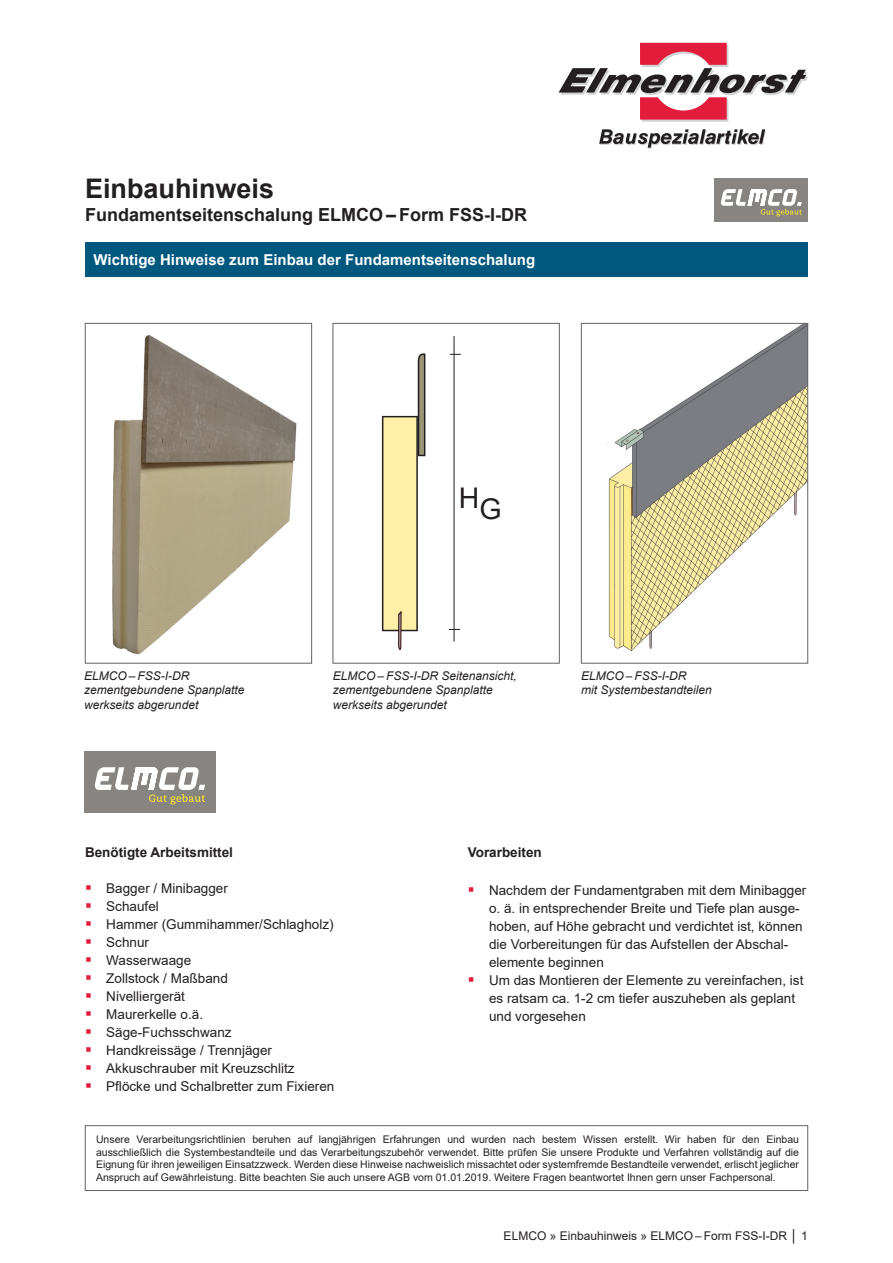
<style>
.page{position:relative;width:893px;height:1263px;background:#fff}
.page>*{position:absolute;margin:0;border:0;box-sizing:border-box;transform-origin:0 0}
.t1{font:28.5px "Arial";color:#231f20}
.t2{font:700 27px "Arial";color:#231f20}
.t3{font:700 18px "Arial";color:#231f20}
.t4{font:700 15px "Arial";color:#fff}
.t5{font:13.5px/18px "Arial";color:#231f20}
.t6{font:700 13.5px "Arial";color:#231f20}
.t7{font:italic 12px/14.4px "Arial";color:#231f20}
.t8{font:12px "Arial";color:#231f20}
.t9{font:10.5px/12.6px "Arial";color:#231f20;text-align:justify}
</style>
<div class="page">
<svg style="left:599px;top:129px;width:167px;height:20px"></svg>
<svg style="left:559px;top:43px;width:249px;height:79px"></svg>
<div style="left:715px;top:179px;width:93px;height:43px;background:#888482"></div>
<svg style="left:721px;top:189px;width:81px;height:27px"></svg>
<div style="left:85px;top:242px;width:723px;height:34px;background:#00587f"></div>
<img style="left:606px;top:325px;width:200px;height:325px">
<div style="left:581px;top:323px;width:227px;height:340px;border:1px solid #636366"></div>
<hr style="left:454px;top:336px;width:1px;height:306px;background:#231f20">
<svg style="left:382px;top:353px;width:44px;height:297px"></svg>
<div style="left:84px;top:752px;width:132px;height:61px;background:#888482"></div>
<svg style="left:95px;top:767px;width:110px;height:37px"></svg>
<img style="left:112px;top:335px;width:185px;height:320px">
<div style="left:85px;top:323px;width:227px;height:340px;border:1px solid #636366"></div>
<div style="left:85px;top:1125px;width:723px;height:66px;border:1px solid #636366"></div>
<h2 class="t2" style="left:85px;top:169px;width:191px">Einbauhinweis</h2>
<h3 class="t3" style="left:85px;top:202px;width:444px">Fundamentseitenschalung ELMCO – Form FSS-I-DR</h3>
<p class="t4" style="left:94px;top:249px;width:443px">Wichtige Hinweise zum Einbau der Fundamentseitenschalung</p>
<p class="t7" style="left:84px;top:669px;width:162px">ELMCO – FSS-I-DR zementgebundene Spanplatte werkseits abgerundet</p>
<h1 class="t1" style="left:459px;top:484px;width:44px">HG</h1>
<p class="t7" style="left:333px;top:669px;width:186px">ELMCO – FSS-I-DR Seitenansicht, zementgebundene Spanplatte werkseits abgerundet</p>
<p class="t7" style="left:581px;top:669px;width:132px">ELMCO – FSS-I-DR<br>mit Systembestandteilen</p>
<p class="t6" style="left:85px;top:842px;width:150px">Benötigte Arbeitsmittel</p>
<p class="t5" style="left:106px;top:879px;width:230px">Bagger / Minibagger<br>Schaufel<br>Hammer (Gummihammer/Schlagholz)<br>Schnur<br>Wasserwaage<br>Zollstock / Maßband<br>Nivelliergerät<br>Maurerkelle o.ä.<br>Säge-Fuchsschwanz<br>Handkreissäge / Trennjäger<br>Akkuschrauber mit Kreuzschlitz<br>Pflöcke und Schalbretter zum Fixieren</p>
<p class="t6" style="left:468px;top:842px;width:76px">Vorarbeiten</p>
<p class="t5" style="left:489px;top:881px;width:319px">Nachdem der Fundamentgraben mit dem Minibagger o. ä. in entsprechender Breite und Tiefe plan ausge&shy;hoben, auf Höhe gebracht und verdichtet ist, können die Vorbereitungen für das Aufstellen der Abschal&shy;elemente beginnen<br>Um das Montieren der Elemente zu vereinfachen, ist es ratsam ca. 1-2 cm tiefer auszuheben als geplant und vorgesehen</p>
<p class="t9" style="left:96px;top:1133px;width:704px">Unsere Verarbeitungsrichtlinien beruhen auf langjährigen Erfahrungen und wurden nach bestem Wissen erstellt. Wir haben für den Einbau ausschließlich die Systembestandteile und das Verarbeitungszubehör verwendet. Bitte prüfen Sie unsere Produkte und Verfahren vollständig auf die Eignung für ihren jeweiligen Einsatzzweck. Werden diese Hinweise nachweislich missachtet oder systemfremde Bestandteile verwendet, erlischt jeglicher Anspruch auf Gewährleistung. Bitte beachten Sie auch unsere AGB vom 01.01.2019. Weitere Fragen beantwortet Ihnen gern unser Fachpersonal.</p>
<p class="t8" style="left:504px;top:1227px;width:306px">ELMCO » Einbauhinweis » ELMCO – Form FSS-I-DR │ 1</p>
</div>
